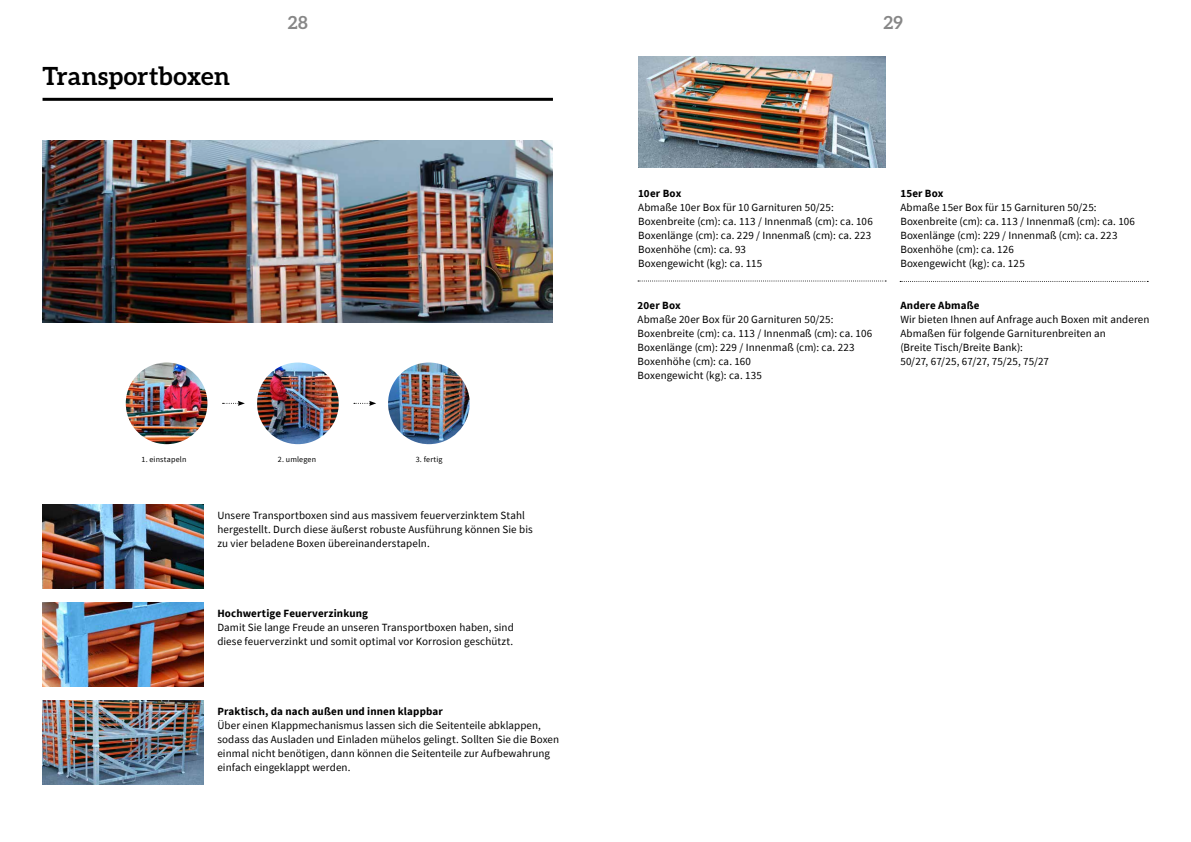
<style>
.page{position:relative;width:1191px;height:842px;background:#fff}
.page>*{position:absolute;margin:0;border:0;box-sizing:border-box;transform-origin:0 0}
.t1{font:700 25px "Aleo";letter-spacing:.015em;color:#000}
.t2{font:700 18px "Aleo";color:#878787}
.t3{font:11px/14px "Source Sans Pro";letter-spacing:.01em;color:#000}
.t4{font:700 11px "Source Sans Pro";letter-spacing:.015em;color:#000}
.t5{font:8px "Source Sans Pro";letter-spacing:.025em;color:#000}
</style>
<div class="page">
<hr style="left:43px;top:98px;width:510px;height:3px;background:#000">
<svg style="left:638px;top:280px;width:248px;height:1px"></svg>
<img style="left:638px;top:57px;width:247px;height:111px">
<svg style="left:900px;top:281px;width:248px;height:1px"></svg>
<img style="left:43px;top:141px;width:510px;height:182px">
<img style="left:43px;top:505px;width:160px;height:84px">
<img style="left:126px;top:362px;width:81px;height:82px;border-radius:41px">
<img style="left:388px;top:362px;width:82px;height:82px;border-radius:41px">
<img style="left:257px;top:362px;width:82px;height:82px;border-radius:41px">
<svg style="left:223px;top:401px;width:22px;height:5px"></svg>
<svg style="left:354px;top:401px;width:22px;height:5px"></svg>
<img style="left:43px;top:603px;width:160px;height:84px">
<img style="left:43px;top:701px;width:160px;height:84px">
<h1 class="t1" style="left:43px;top:61px;width:189px">Transportboxen</h1>
<h2 class="t2" style="left:288px;top:12px;width:21px">28</h2>
<h2 class="t2" style="left:883px;top:12px;width:21px">29</h2>
<p class="t4" style="left:638px;top:185px;width:45px">10er Box</p>
<p class="t3" style="left:638px;top:200px;width:236px">Abmaße 10er Box für 10 Garnituren 50/25:<br>Boxenbreite (cm): ca. 113 / Innenmaß (cm): ca. 106<br>Boxenlänge (cm): ca. 229 / Innenmaß (cm): ca. 223<br>Boxenhöhe (cm): ca. 93<br>Boxengewicht (kg): ca. 115</p>
<p class="t4" style="left:637px;top:297px;width:45px">20er Box</p>
<p class="t3" style="left:637px;top:312px;width:236px">Abmaße 20er Box für 20 Garnituren 50/25:<br>Boxenbreite (cm): ca. 113 / Innenmaß (cm): ca. 106<br>Boxenlänge (cm): 229 / Innenmaß (cm): ca. 223<br>Boxenhöhe (cm): ca. 160<br>Boxengewicht (kg): ca. 135</p>
<p class="t4" style="left:900px;top:185px;width:45px">15er Box</p>
<p class="t3" style="left:900px;top:200px;width:236px">Abmaße 15er Box für 15 Garnituren 50/25:<br>Boxenbreite (cm): ca. 113 / Innenmaß (cm): ca. 106<br>Boxenlänge (cm): 229 / Innenmaß (cm): ca. 223<br>Boxenhöhe (cm): ca. 126<br>Boxengewicht (kg): ca. 125</p>
<p class="t4" style="left:900px;top:297px;width:81px">Andere Abmaße</p>
<p class="t3" style="left:900px;top:312px;width:251px">Wir bieten Ihnen auf Anfrage auch Boxen mit anderen Abmaßen für folgende Garniturenbreiten an<br>(Breite Tisch/Breite Bank):<br>50/27, 67/25, 67/27, 75/25, 75/27</p>
<p class="t5" style="left:141px;top:454px;width:46px">1. einstapeln</p>
<p class="t5" style="left:278px;top:454px;width:40px">2. umlegen</p>
<p class="t5" style="left:416px;top:454px;width:28px">3. fertig</p>
<p class="t3" style="left:217px;top:508px;width:317px">Unsere Transportboxen sind aus massivem feuerverzinktem Stahl hergestellt. Durch diese äußerst robuste Ausführung können Sie bis zu vier beladene Boxen übereinanderstapeln.</p>
<p class="t4" style="left:217px;top:605px;width:152px">Hochwertige Feuerverzinkung</p>
<p class="t3" style="left:217px;top:620px;width:298px">Damit Sie lange Freude an unseren Transportboxen haben, sind diese feuerverzinkt und somit optimal vor Korrosion geschützt.</p>
<p class="t4" style="left:217px;top:703px;width:227px">Praktisch, da nach außen und innen klappbar</p>
<p class="t3" style="left:217px;top:718px;width:343px">Über einen Klappmechanismus lassen sich die Seitenteile abklappen, sodass das Ausladen und Einladen mühelos gelingt. Sollten Sie die Boxen einmal nicht benötigen, dann können die Seitenteile zur Aufbewahrung einfach eingeklappt werden.</p>
</div>
